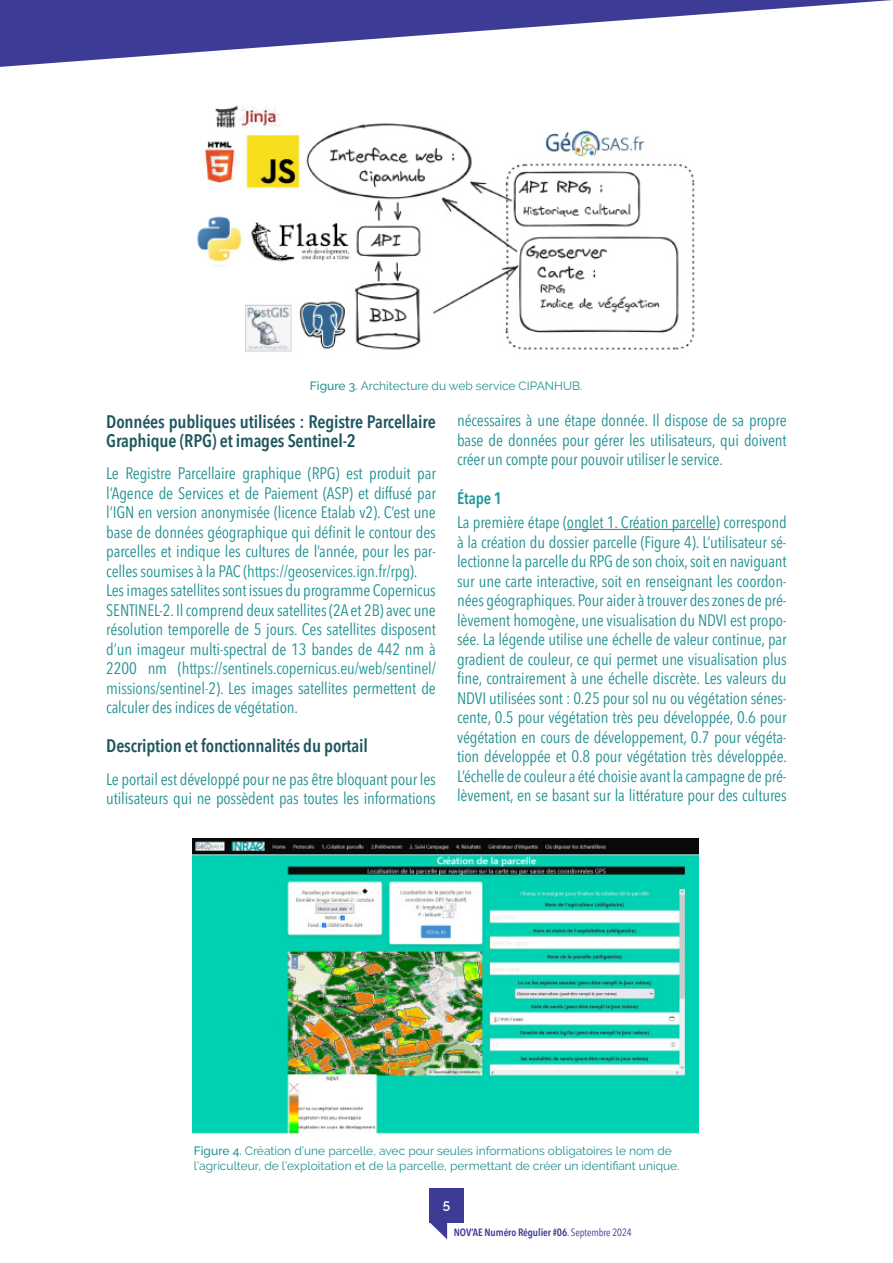
<style>
.page{position:relative;width:893px;height:1263px;background:#fff}
.page>*{position:absolute;margin:0;border:0;box-sizing:border-box;transform-origin:0 0}
.Titre_2{font:600 condensed 18px/19.5px "Avenir Next LT Pro";letter-spacing:-.01em;color:#1f5560}
.Texte_courant{font:condensed 16.5px/19.5px "Avenir Next LT Pro";letter-spacing:-.01em;color:#219091;text-align:justify}
.Titre_3{font:600 condensed 16.5px "Avenir Next LT Pro";letter-spacing:-.01em;color:#219797}
.t1{font:600 13.5px "Raleway";color:#fff}
.Legende_sarcelle{font:12px/15px "Raleway";color:#219091}
.t2{font:600 condensed 10.5px "Avenir Next LT Pro";letter-spacing:-.01em;color:#3c3b96}
.s1{font-weight:500}
.s2{color:#219797}
.s3{font-weight:400}
</style>
<div class="page">
<svg style="left:429px;top:1222px;width:18px;height:17px"></svg>
<div style="left:429px;top:1188px;width:34px;height:34px;background:#3c3b96"></div>
<svg style="left:0;top:0;width:892px;height:67px"></svg>
<hr style="left:567px;top:529px;width:149px;height:1px;background:#219091">
<img style="left:197px;top:105px;width:498px;height:247px">
<img style="left:193px;top:839px;width:505px;height:295px">
<p class="Legende_sarcelle" style="left:310px;top:379px;width:274px"><span class="s1">Figure 3.</span> Architecture du web service CIPANHUB.</p>
<p class="Titre_2" style="left:106px;top:411px;width:331px">Données publiques utilisées : Registre Parcellaire<br>Graphique (RPG) et images Sentinel-2</p>
<p class="Texte_courant" style="left:106px;top:464px;width:331px">Le Registre Parcellaire graphique (RPG) est produit par l’Agence de Services et de Paiement (ASP) et diffusé par l’IGN en version anonymisée (licence Etalab v2). C’est une base de données géographique qui définit le contour des parcelles et indique les cultures de l’année, pour les par&shy;celles soumises à la PAC (<span class="s2">https://geoservices.ign.fr/rpg</span>).</p>
<p class="Texte_courant" style="left:106px;top:581px;width:331px">Les images satellites sont issues du programme Copernicus SENTINEL-2. Il comprend deux satellites (2A et 2B) avec une résolution temporelle de 5 jours. Ces satellites disposent d’un imageur multi-spectral de 13 bandes de 442 nm à 2200 nm (<span class="s2">https://sentinels.copernicus.eu/web/sentinel/ missions/sentinel-2</span>). Les images satellites permettent de calculer des indices de végétation.</p>
<p class="Titre_2" style="left:106px;top:736px;width:263px">Description et fonctionnalités du portail</p>
<p class="Texte_courant" style="left:106px;top:769px;width:331px">Le portail est développé pour ne pas être bloquant pour les utilisateurs qui ne possèdent pas toutes les informations</p>
<p class="Texte_courant" style="left:457px;top:411px;width:331px">nécessaires à une étape donnée. Il dispose de sa propre base de données pour gérer les utilisateurs, qui doivent créer un compte pour pouvoir utiliser le service.</p>
<p class="Titre_3" style="left:457px;top:489px;width:47px">Étape 1</p>
<p class="Texte_courant" style="left:457px;top:513px;width:332px">La première étape (onglet 1. Création parcelle) correspond à la création du dossier parcelle (Figure 4). L’utilisateur sé&shy;lectionne la parcelle du RPG de son choix, soit en naviguant sur une carte interactive, soit en renseignant les coordon&shy;nées géographiques. Pour aider à trouver des zones de pré&shy;lèvement homogène, une visualisation du NDVI est propo&shy;sée. La légende utilise une échelle de valeur continue, par gradient de couleur, ce qui permet une visualisation plus fine, contrairement à une échelle discrète. Les valeurs du NDVI utilisées sont : 0.25 pour sol nu ou végétation sénes&shy;cente, 0.5 pour végétation très peu développée, 0.6 pour végétation en cours de développement, 0.7 pour végéta&shy;tion développée et 0.8 pour végétation très développée.<br>L’échelle de couleur a été choisie avant la campagne de pré&shy;lèvement, en se basant sur la littérature pour des cultures</p>
<p class="Legende_sarcelle" style="left:194px;top:1143px;width:487px"><span class="s1">Figure 4.</span> Création d’une parcelle, avec pour seules informations obligatoires le nom de l’agriculteur, de l’exploitation et de la parcelle, permettant de créer un identifiant unique.</p>
<p class="t1" style="left:443px;top:1197px;width:9px">5</p>
<p class="t2" style="left:454px;top:1226px;width:179px">NOV’AE Numéro Régulier #06<span class="s3">. Septembre 2024</span></p>
</div>
